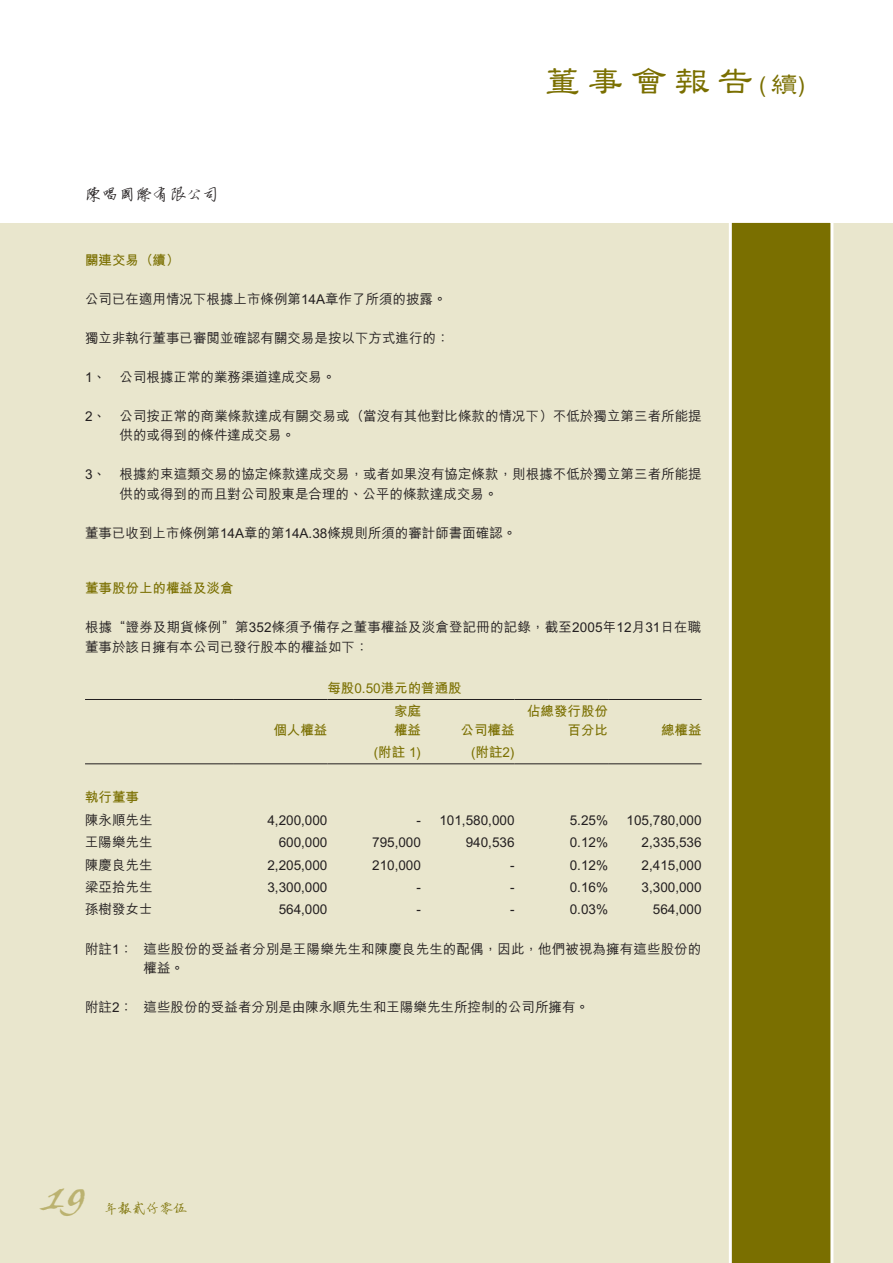
<style>
.page{position:relative;width:893px;height:1263px;background:#fff}
.page>*{position:absolute;margin:0;border:0;box-sizing:border-box;transform-origin:0 0}
.t1{font:45px "Banshee";color:#bbb270}
.t2{font:36px "DF Li Shu Md HK BF";letter-spacing:.2em;color:#7a6f00}
.t3{font:16.5px "FZYBXSFW GB1 0";letter-spacing:.025em;color:#231f20}
.t4{font:13.5px/19.5px "M Hei Medium HKSCS";color:#231f20}
.t5{font:13.5px/19.5px "M Hei Bold HKSCS";color:#7a6f00}
.t6{font:13.5px "FZYBXSFW GB1 0";letter-spacing:.025em;color:#7a6f00}
.s1{font-size:27px}
</style>
<div class="page">
<div style="left:0;top:223px;width:893px;height:1040px;background:#e9e6cd"></div>
<div style="left:729px;top:222px;width:104px;height:1041px;background:#7a6f00"></div>
<hr style="left:85px;top:699px;width:149px;height:1px;background:#231f20">
<hr style="left:234px;top:699px;width:93px;height:1px;background:#231f20">
<hr style="left:327px;top:699px;width:94px;height:1px;background:#231f20">
<hr style="left:421px;top:699px;width:94px;height:1px;background:#231f20">
<hr style="left:515px;top:699px;width:93px;height:1px;background:#231f20">
<hr style="left:608px;top:699px;width:94px;height:1px;background:#231f20">
<hr style="left:85px;top:763px;width:149px;height:1px;background:#231f20">
<hr style="left:234px;top:763px;width:93px;height:1px;background:#231f20">
<hr style="left:327px;top:763px;width:94px;height:1px;background:#231f20">
<hr style="left:421px;top:763px;width:94px;height:1px;background:#231f20">
<hr style="left:515px;top:763px;width:93px;height:1px;background:#231f20">
<hr style="left:608px;top:763px;width:94px;height:1px;background:#231f20">
<p class="t3" style="left:85px;top:186px;width:136px">陈唱国际有限公司</p>
<h2 class="t2" style="left:544px;top:63px;width:265px">董事會報告<span class="s1">(續)</span></h2>
<p class="t5" style="left:85px;top:249px;width:96px">關連交易（續）</p>
<p class="t4" style="left:85px;top:288px;width:363px">公司已在適用情况下根據上市條例第14A章作了所須的披露。</p>
<p class="t4" style="left:85px;top:327px;width:366px">獨立非執行董事已審閱並確認有關交易是按以下方式進行的：</p>
<p class="t4" style="left:85px;top:366px;width:252px">1、 公司根據正常的業務渠道達成交易。</p>
<p class="t4" style="left:120px;top:405px;width:584px;text-indent:-34px">2、 公司按正常的商業條款達成有關交易或（當沒有其他對比條款的情况下）不低於獨立第三者所能提供的或得到的條件達成交易。</p>
<p class="t4" style="left:120px;top:464px;width:584px;text-indent:-35px">3、 根據約束這類交易的協定條款達成交易，或者如果沒有協定條款，則根據不低於獨立第三者所能提供的或得到的而且對公司股東是合理的、公平的條款達成交易。</p>
<p class="t4" style="left:85px;top:522px;width:433px">董事已收到上市條例第14A章的第14A.38條規則所須的審計師書面確認。</p>
<p class="t5" style="left:85px;top:577px;width:150px">董事股份上的權益及淡倉</p>
<p class="t4" style="left:85px;top:616px;width:618px">根據“證券及期貨條例”第352條須予備存之董事權益及淡倉登記冊的記錄，截至2005年12月31日在職董事於該日擁有本公司已發行股本的權益如下：</p>
<p class="t5" style="left:327px;top:677px;width:136px">每股0.50港元的普通股</p>
<p class="t5" style="left:273px;top:719px;width:55px">個人權益</p>
<p class="t5" style="left:394px;top:700px;width:28px">家庭權益</p>
<p class="t5" style="left:527px;top:700px;width:82px;text-align:right">佔總發行股份百分比</p>
<p class="t5" style="left:461px;top:719px;width:55px">公司權益</p>
<p class="t5" style="left:661px;top:719px;width:42px">總權益</p>
<p class="t5" style="left:374px;top:742px;width:49px">(附註 1)</p>
<p class="t5" style="left:471px;top:742px;width:45px">(附註2)</p>
<p class="t5" style="left:85px;top:786px;width:55px">執行董事</p>
<p class="t4" style="left:85px;top:809px;width:69px">陳永順先生</p>
<p class="t4" style="left:267px;top:809px;width:62px">4,200,000</p>
<p class="t4" style="left:416px;top:809px;width:100px">- 101,580,000</p>
<p class="t4" style="left:570px;top:809px;width:40px">5.25%</p>
<p class="t4" style="left:627px;top:809px;width:77px">105,780,000</p>
<p class="t4" style="left:85px;top:831px;width:69px">王陽樂先生</p>
<p class="t4" style="left:279px;top:831px;width:50px">600,000</p>
<p class="t4" style="left:372px;top:831px;width:50px">795,000</p>
<p class="t4" style="left:466px;top:831px;width:50px">940,536</p>
<p class="t4" style="left:570px;top:831px;width:40px">0.12%</p>
<p class="t4" style="left:642px;top:831px;width:62px">2,335,536</p>
<p class="t4" style="left:85px;top:854px;width:69px">陳慶良先生</p>
<p class="t4" style="left:267px;top:854px;width:62px">2,205,000</p>
<p class="t4" style="left:372px;top:854px;width:50px">210,000</p>
<p class="t4" style="left:510px;top:854px;width:6px">-</p>
<p class="t4" style="left:570px;top:854px;width:40px">0.12%</p>
<p class="t4" style="left:642px;top:854px;width:62px">2,415,000</p>
<p class="t4" style="left:85px;top:876px;width:69px">梁亞拾先生</p>
<p class="t4" style="left:267px;top:876px;width:62px">3,300,000</p>
<p class="t4" style="left:416px;top:876px;width:6px">-</p>
<p class="t4" style="left:510px;top:876px;width:6px">-</p>
<p class="t4" style="left:570px;top:876px;width:40px">0.16%</p>
<p class="t4" style="left:642px;top:876px;width:62px">3,300,000</p>
<p class="t4" style="left:85px;top:899px;width:69px">孫樹發女士</p>
<p class="t4" style="left:279px;top:899px;width:50px">564,000</p>
<p class="t4" style="left:416px;top:899px;width:6px">-</p>
<p class="t4" style="left:510px;top:899px;width:6px">-</p>
<p class="t4" style="left:570px;top:899px;width:40px">0.03%</p>
<p class="t4" style="left:653px;top:899px;width:50px">564,000</p>
<p class="t4" style="left:144px;top:938px;width:559px;text-indent:-58px">附註1： 這些股份的受益者分別是王陽樂先生和陳慶良先生的配偶，因此，他們被視為擁有這些股份的權益。</p>
<p class="t4" style="left:85px;top:996px;width:505px">附註2： 這些股份的受益者分別是由陳永順先生和王陽樂先生所控制的公司所擁有。</p>
<h1 class="t1" style="left:43px;top:1167px;width:44px">19</h1>
<p class="t6" style="left:104px;top:1201px;width:84px">年报贰仟零伍</p>
</div>
